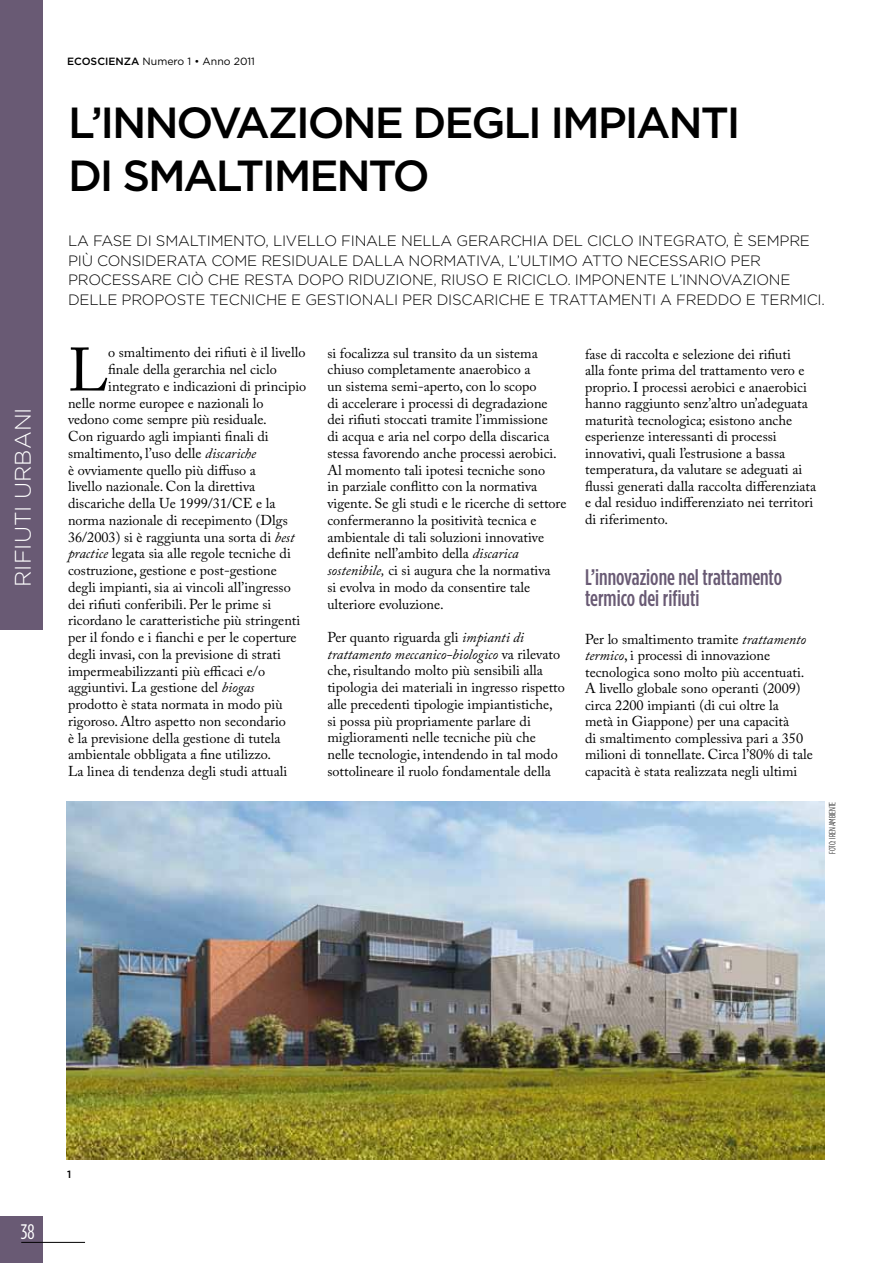
<style>
.page{position:relative;width:893px;height:1263px;background:#fff}
.page>*{position:absolute;margin:0;border:0;box-sizing:border-box;transform-origin:0 0}
.t1{font:60.6px "Adobe Caslon Pro";color:#000}
.t2{font:500 43.5px/52.5px "Gotham";color:#000}
.t3{font:500 22.5px/21px "Gotham Condensed";color:#695a74}
.t4{font:300 22.5px "Gotham";color:#fff}
.t5{font:21px "Gotham Condensed";color:#fff}
.t6{font:300 15px/19.5px "Gotham";letter-spacing:-.015em;color:#000}
.t7{font:14.25px/16.8px "Adobe Caslon Pro";color:#000}
.t8{font:10.5px "Gotham";color:#000}
.t9{font:500 10.5px "Gotham";color:#000}
.t10{font:300 9px "Gotham Condensed";letter-spacing:-.01em;color:#000}
.s1{font-weight:500}
.s2{font-style:italic}
</style>
<div class="page">
<div style="left:0;top:1216px;width:43px;height:47px;background:#695a74"></div>
<hr style="left:21px;top:1242px;width:64px;height:1px;background:#000">
<div style="left:0;top:0;width:43px;height:629px;background:#695a74"></div>
<img style="left:67px;top:801px;width:758px;height:358px">
<h3 class="t4" style="left:10px;top:587px;width:181px;rotate:-90deg">RIFIUTI URBAN I</h3>
<p class="t8" style="left:67px;top:55px;width:189px"><span class="s1">ECOSCIENZA</span> Numero 1 • Anno 2011</p>
<h2 class="t2" style="left:68px;top:96px;width:674px">L’INNOVAZIONE DEGLI IMPIANTI<br>DI SMALTIMENTO</h2>
<p class="t6" style="left:68px;top:231px;width:758px">LA FASE DI SMALTIMENTO, LIVELLO FINALE N ELLA GERARCHIA DEL CICLO INTEGRATO, È SEMPRE PIÙ CONSIDERATA COME RESIDUALE DALLA NORMATIVA, L’ULTIMO ATTO N ECESSARIO PER PROCESSARE CIÒ CHE RESTA DOPO RIDUZION E, RIUSO E RICICLO. IMPON ENTE L’INNOVAZION E DELLE PROPOSTE TECN ICHE E GESTIONALI PER DISCARICHE E TRATTAMENTI A FREDDO E TERMICI.</p>
<h1 class="t1" style="left:68px;top:334px;width:42px">L</h1>
<p class="t7" style="left:108px;top:344px;width:199px">o smaltimento dei rifiuti è il livello</p>
<p class="t7" style="left:108px;top:361px;width:170px">finale della gerarchia nel ciclo</p>
<p class="t7" style="left:108px;top:378px;width:200px">integrato e indicazioni di principio</p>
<p class="t7" style="left:68px;top:394px;width:197px">nelle norme europee e nazionali lo</p>
<p class="t7" style="left:68px;top:411px;width:200px">vedono come sempre più residuale.</p>
<p class="t7" style="left:68px;top:428px;width:202px">Con riguardo agli impianti finali di</p>
<p class="t7" style="left:68px;top:445px;width:190px">smaltimento, l’uso delle <span class="s2">discariche</span></p>
<p class="t7" style="left:68px;top:461px;width:189px">è ovviamente quello più diffuso a</p>
<p class="t7" style="left:68px;top:478px;width:189px">livello nazionale. Con la direttiva</p>
<p class="t7" style="left:68px;top:495px;width:209px">discariche della Ue 1999/31/CE e la</p>
<p class="t7" style="left:68px;top:512px;width:221px">norma nazionale di recepimento (Dlgs</p>
<p class="t7" style="left:68px;top:528px;width:228px">36/2003) si è raggiunta una sorta di <span class="s2">best</span></p>
<p class="t7" style="left:68px;top:545px;width:224px"><span class="s2">practice</span> legata sia alle regole tecniche di</p>
<p class="t7" style="left:68px;top:562px;width:210px">costruzione, gestione e post-gestione</p>
<p class="t7" style="left:68px;top:579px;width:224px">degli impianti, sia ai vincoli all’ingresso</p>
<p class="t7" style="left:68px;top:595px;width:205px">dei rifiuti conferibili. Per le prime si</p>
<p class="t7" style="left:68px;top:612px;width:234px">ricordano le caratteristiche più stringenti</p>
<p class="t7" style="left:68px;top:629px;width:230px">per il fondo e i fianchi e per le coperture</p>
<p class="t7" style="left:68px;top:646px;width:214px">degli invasi, con la previsione di strati</p>
<p class="t7" style="left:68px;top:662px;width:199px">impermeabilizzanti più efficaci e/o</p>
<p class="t7" style="left:68px;top:679px;width:188px">aggiuntivi. La gestione del <span class="s2">biogas</span></p>
<p class="t7" style="left:68px;top:696px;width:216px">prodotto è stata normata in modo più</p>
<p class="t7" style="left:68px;top:712px;width:219px">rigoroso. Altro aspetto non secondario</p>
<p class="t7" style="left:68px;top:729px;width:214px">è la previsione della gestione di tutela</p>
<p class="t7" style="left:68px;top:746px;width:204px">ambientale obbligata a fine utilizzo.</p>
<p class="t7" style="left:68px;top:763px;width:221px">La linea di tendenza degli studi attuali</p>
<p class="t7" style="left:327px;top:344px;width:240px">si focalizza sul transito da un sistema chiuso completamente anaerobico a<br>un sistema semi-aperto, con lo scopo<br>di accelerare i processi di degradazione dei rifiuti stoccati tramite l’immissione<br>di acqua e aria nel corpo della discarica stessa favorendo anche processi aerobici.<br>Al momento tali ipotesi tecniche sono<br>in parziale conflitto con la normativa vigente. Se gli studi e le ricerche di settore confermeranno la positività tecnica e ambientale di tali soluzioni innovative definite nell’ambito della <span class="s2">discarica sostenibile,</span> ci si augura che la normativa<br>si evolva in modo da consentire tale ulteriore evoluzione.</p>
<p class="t7" style="left:327px;top:629px;width:239px">Per quanto riguarda gli <span class="s2">impianti di trattamento meccanico-biologico</span> va rilevato che, risultando molto più sensibili alla tipologia dei materiali in ingresso rispetto alle precedenti tipologie impiantistiche, si possa più propriamente parlare di miglioramenti nelle tecniche più che nelle tecnologie, intendendo in tal modo sottolineare il ruolo fondamentale della</p>
<p class="t7" style="left:585px;top:345px;width:233px">fase di raccolta e selezione dei rifiuti<br>alla fonte prima del trattamento vero e proprio. I processi aerobici e anaerobici hanno raggiunto senz’altro un’adeguata maturità tecnologica; esistono anche esperienze interessanti di processi innovativi, quali l’estrusione a bassa temperatura, da valutare se adeguati ai flussi generati dalla raccolta differenziata e dal residuo indifferenziato nei territori di riferimento.</p>
<h3 class="t3" style="left:585px;top:566px;width:199px">L’innovazione nel trattamento termico dei rifiuti</h3>
<p class="t7" style="left:585px;top:630px;width:229px">Per lo smaltimento tramite <span class="s2">trattamento termico</span>, i processi di innovazione tecnologica sono molto più accentuati.<br>A livello globale sono operanti (2009) circa 2200 impianti (di cui oltre la<br>metà in Giappone) per una capacità<br>di smaltimento complessiva pari a 350 milioni di tonnellate. Circa l’80% di tale capacità è stata realizzata negli ultimi</p>
<p class="t10" style="left:828px;top:853px;width:53px;rotate:-90deg">FOTO: IREN AMBIENTE</p>
<h3 class="t5" style="left:21px;top:1221px;width:15px">38</h3>
<p class="t9" style="left:67px;top:1168px;width:6px">1</p>
</div>
